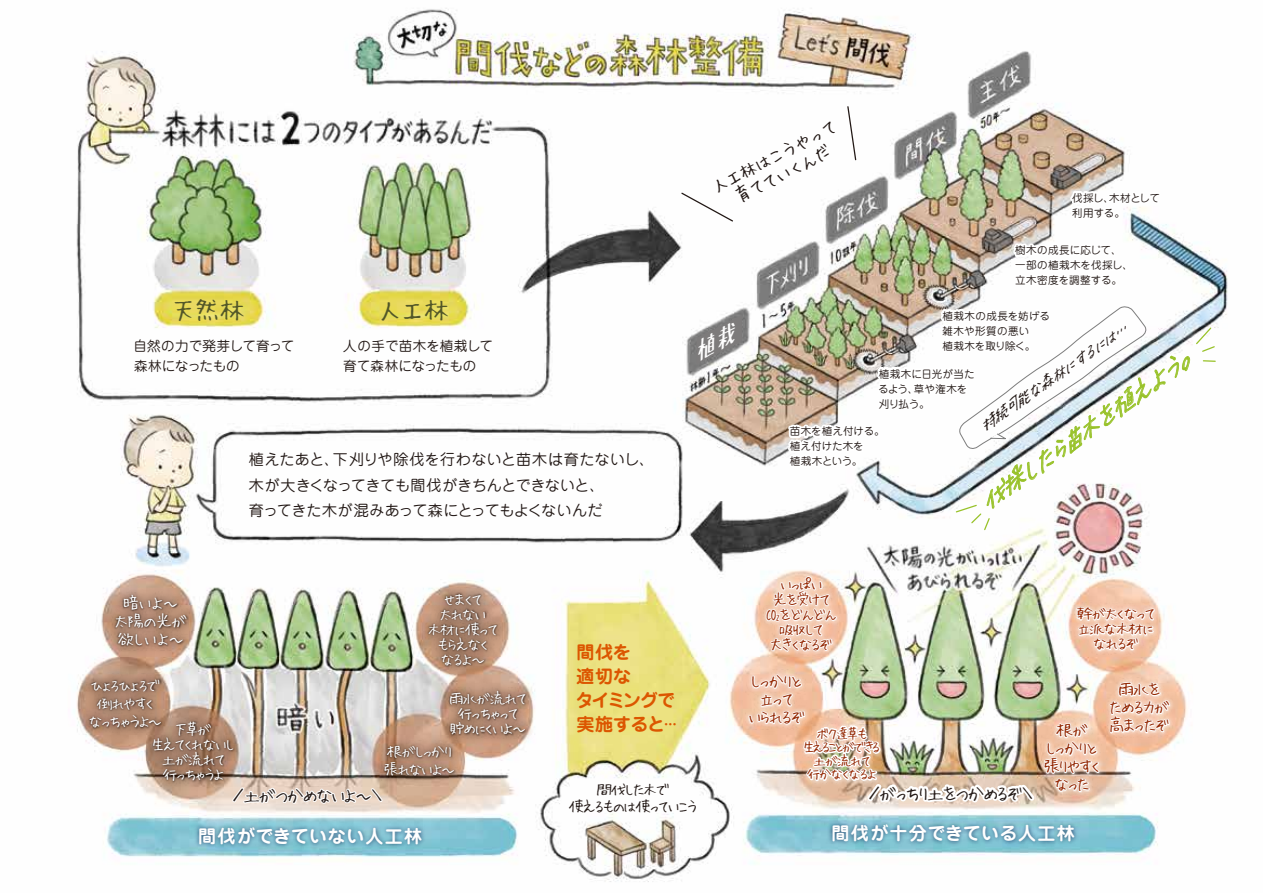
<style>
.page{position:relative;width:1263px;height:893px;background:#fff}
.page>*{position:absolute;margin:0;border:0;box-sizing:border-box;transform-origin:0 0}
.t1{font:27px "Hui Font";letter-spacing:-.125em;color:#515628}
.t2{font:italic 24.75px "Hui Font";color:#98c229}
.t3{font:700 18px "Jun 501 Pro";letter-spacing:.04em;color:#fff}
.t4{font:700 18px/24px "Jun 501 Pro";letter-spacing:-.03em;color:#dc5600}
.t5{font:18px/19.5px "Hui Font";letter-spacing:-.25em;color:#221815;text-align:center}
.t6{font:18px "Hui Font";letter-spacing:-.315em;color:#221815}
.t7{font:18px "Hui Font";letter-spacing:-.22em;color:#221815}
.t8{font:16.5px/18px "Hui Font";letter-spacing:-.33em;color:#932600;text-align:center}
.t9{font:16.5px/18px "Hui Font";letter-spacing:-.175em;color:#fff;text-align:center}
.t10{font:16.5px/18px "Hui Font";letter-spacing:-.255em;color:#932600;text-align:center}
.t11{font:italic 15.6px "Hui Font";color:#221815}
.t12{font:15px/15px "Hui Font";letter-spacing:-.3em;color:#fff;text-align:center}
.t13{font:15px/25.5px "Jun 201 Pro";letter-spacing:-.02em;color:#221815}
.t14{font:15px "Jun 201 Pro";letter-spacing:.01em;color:#221815}
.t15{font:15px/15px "Hui Font";letter-spacing:-.275em;color:#932600;text-align:center}
.t16{font:15px/15px "Hui Font";letter-spacing:-.265em;color:#fff;text-align:center}
.t17{font:15px/18px "Hui Font";letter-spacing:-.35em;color:#fff;text-align:center}
.t18{font:15px/16.5px "Hui Font";letter-spacing:-.3em;color:#221815;text-align:center}
.t19{font:15px/15px "Hui Font";letter-spacing:-.195em;color:#932600;text-align:center}
.t20{font:13.5px/19.5px "Jun 201 Pro";letter-spacing:.01em;color:#221815}
.t21{font:13.5px/13.5px "Hui Font";letter-spacing:-.285em;color:#932600;text-align:center}
.t22{font:10.5px/15px "Jun 201 Pro";letter-spacing:.015em;color:#221815}
.t23{font:10.5px/15px "Jun 201 Pro";letter-spacing:.04em;color:#221815}
.t24{font:10.5px/15px "Jun 201 Pro";letter-spacing:-.035em;color:#221815}
.s1{font-size:9px}
.s2{font-size:12.6px}
</style>
<div class="page">
<img style="left:76px;top:8px;width:1152px;height:874px">
<img style="left:192px;top:821px;width:238px;height:33px">
<img style="left:101px;top:580px;width:100px;height:81px">
<img style="left:112px;top:591px;width:78px;height:60px">
<img style="left:76px;top:664px;width:100px;height:78px">
<img style="left:87px;top:674px;width:77px;height:58px">
<img style="left:138px;top:706px;width:110px;height:89px">
<img style="left:150px;top:718px;width:87px;height:67px">
<img style="left:434px;top:675px;width:106px;height:74px">
<img style="left:447px;top:687px;width:82px;height:52px">
<img style="left:369px;top:730px;width:100px;height:60px">
<img style="left:382px;top:740px;width:76px;height:40px">
<img style="left:413px;top:578px;width:98px;height:102px">
<img style="left:425px;top:588px;width:75px;height:82px">
<svg style="left:231px;top:786px;width:153px;height:19px"></svg>
<img style="left:825px;top:818px;width:258px;height:33px">
<img style="left:759px;top:569px;width:84px;height:89px">
<img style="left:764px;top:573px;width:75px;height:83px">
<img style="left:1070px;top:600px;width:91px;height:58px">
<img style="left:1074px;top:603px;width:83px;height:52px">
<img style="left:1100px;top:716px;width:6px;height:83px">
<img style="left:1100px;top:718px;width:3px;height:78px">
<img style="left:1103px;top:675px;width:73px;height:65px">
<img style="left:1107px;top:677px;width:65px;height:60px">
<img style="left:747px;top:673px;width:353px;height:133px">
<img style="left:742px;top:667px;width:70px;height:65px">
<img style="left:746px;top:669px;width:62px;height:60px">
<img style="left:680px;top:29px;width:536px;height:502px">
<h3 class="t5" style="left:707px;top:178px;width:142px;rotate:-27deg">人工林はこうやって育てていくんだ</h3>
<p class="t24" style="left:1072px;top:189px;width:89px">伐採し、木材として利用する。</p>
<p class="t23" style="left:1015px;top:242px;width:119px">樹木の成長に応じて、一部の植栽木を伐採し、立木密度を調整する。</p>
<p class="t22" style="left:942px;top:307px;width:109px">植栽木の成長を妨げる雑木や形質の悪い<br>植栽木を取り除く。</p>
<p class="t22" style="left:878px;top:365px;width:98px">植栽木に日光が当たるよう、草や潅木を刈り払う。</p>
<h1 class="t1" style="left:170px;top:292px;width:77px">天然林</h1>
<p class="t20" style="left:134px;top:335px;width:162px">自然の力で発芽して育って森林になったもの</p>
<h1 class="t1" style="left:376px;top:292px;width:75px">人工林</h1>
<p class="t20" style="left:343px;top:335px;width:151px">人の手で苗木を植栽して育て森林になったもの</p>
<h3 class="t11" style="left:975px;top:420px;width:179px;rotate:-35deg">持続可能な森林にするには…</h3>
<h2 class="t2" style="left:973px;top:491px;width:263px;rotate:-36deg">伐採したら苗木を植えよう。</h2>
<p class="t22" style="left:790px;top:423px;width:96px">苗木を植え付ける。植え付けた木を</p>
<h3 class="t14" style="left:249px;top:448px;width:407px">植えたあと、下刈りや除伐を行わないと苗木は育たないし、</h3>
<p class="t22" style="left:790px;top:453px;width:74px">植栽木という。</p>
<h3 class="t13" style="left:249px;top:471px;width:357px">木が大きくなってきても間伐がきちんとできないと、育ってきた木が混みあって森にとってもよくないんだ</h3>
<h3 class="t15" style="left:765px;top:576px;width:75px">いっぱい<br>光を受けて<br>CO<span class="s1">2</span>をどんどん吸収して<br>大きくなるぞ</h3>
<h3 class="t12" style="left:427px;top:591px;width:75px">せまくて<br>太れない<br>木材に使ってもらえなくなるよ〜</h3>
<h3 class="t9" style="left:113px;top:593px;width:76px">暗いよ〜太陽の光が欲しいよ〜</h3>
<h3 class="t17" style="left:88px;top:675px;width:76px">ひょろひょろで倒れやすくなっちゃうよ〜</h3>
<h3 class="t19" style="left:1076px;top:605px;width:83px">幹が太くなって立派な木材になれるぞ</h3>
<h3 class="t4" style="left:575px;top:638px;width:103px">間伐を<br>適切な<br>タイミングで実施すると<span class="s2">…</span></h3>
<h3 class="t8" style="left:746px;top:671px;width:61px">しっかりと立って<br>いられるぞ</h3>
<h3 class="t10" style="left:1107px;top:679px;width:64px">雨水をためる力が高まったぞ</h3>
<h3 class="t12" style="left:449px;top:690px;width:82px">雨水が流れて行っちゃって貯めにくいよ〜</h3>
<h3 class="t12" style="left:383px;top:741px;width:74px;line-height:18px;text-align:left">根がしっかり張れないよ〜</h3>
<h3 class="t16" style="left:150px;top:721px;width:89px">下草が<br>生えてくれないし土が流れて<br>行っちゃうよ</h3>
<h3 class="t8" style="left:1042px;top:720px;width:63px">根が<br>しっかりと張りやすくなった</h3>
<p class="t21" style="left:802px;top:726px;width:82px">ボク達草も<br>生えることができる土が流れて<br>行かなくなるよ</p>
<h3 class="t18" style="left:569px;top:780px;width:132px">間伐した木で<br>使えるものは使っていこう</h3>
<h3 class="t7" style="left:229px;top:783px;width:158px">／土がつかめないよ〜＼</h3>
<h3 class="t6" style="left:865px;top:781px;width:172px">／がっちり土をつかめるぞ＼</h3>
<h3 class="t3" style="left:831px;top:819px;width:245px">間伐が十分できている人工林</h3>
<h3 class="t3" style="left:198px;top:822px;width:225px">間伐ができていない人工林</h3>
</div>
